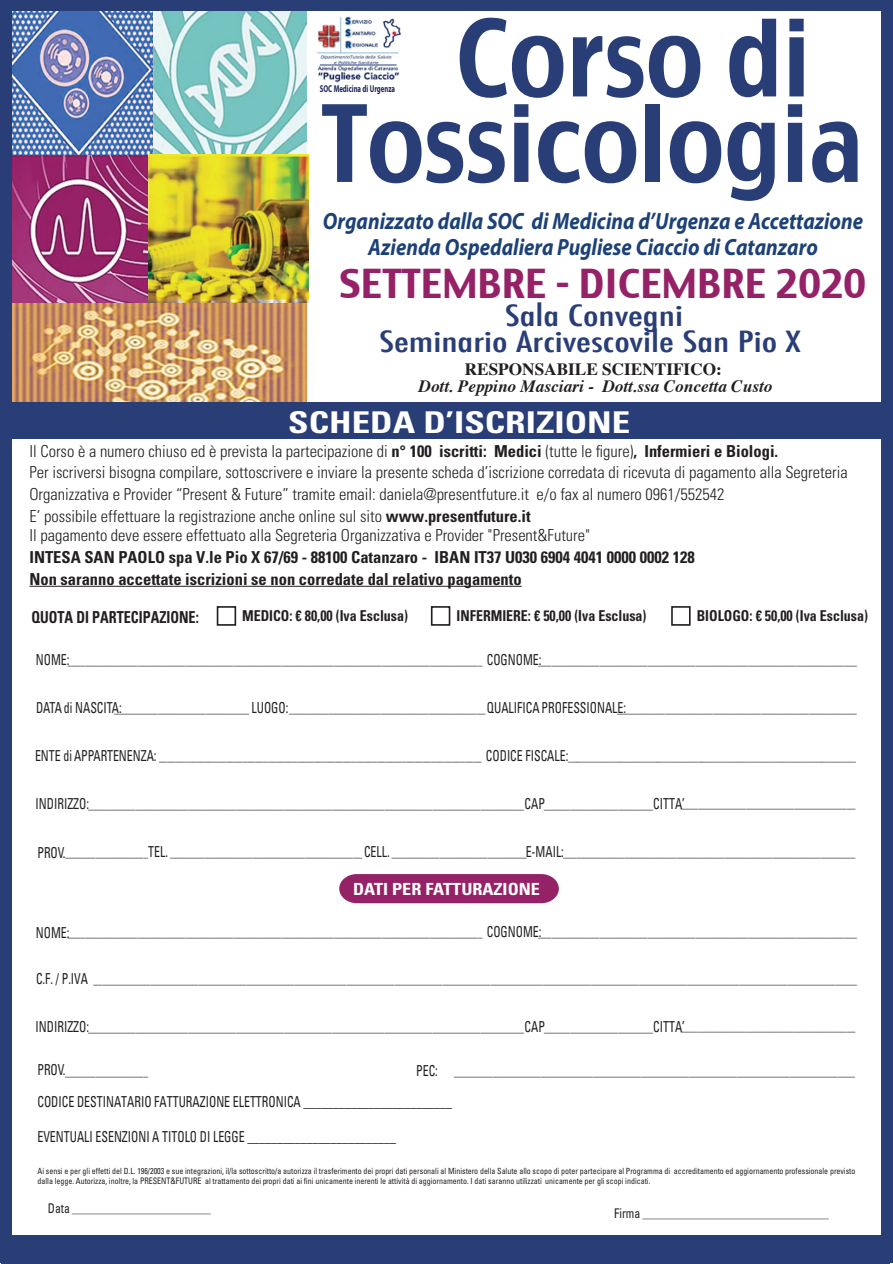
<style>
.page{position:relative;width:893px;height:1264px;background:#fff}
.page>*{position:absolute;margin:0;border:0;box-sizing:border-box;transform-origin:0 0}
.t1{font:103.65px/85.5px "Charcoal CY";color:#293e77;scale:.87 1}
.t2{font:39px "Charcoal CY";color:#952166;scale:.96 1}
.t3{font:700 condensed 30px "Univers LT Std";color:#fff;scale:1.23 1}
.t4{font:500 condensed 28.5px/25.5px "Futura";color:#293e77;text-align:center;scale:1.41 1}
.t5{font:italic 700 23.55px/25.7px "Myriad Pro";color:#1c4177;text-align:center;scale:.88 1}
.t6{font:italic 700 17.25px "Times";color:#231f20}
.t7{font:700 17.25px "Times";color:#231f20}
.t8{font:700 condensed 16.65px "Univers LT Std";color:#fff;scale:1.08 1}
.t9{font:300 condensed 16.5px/21.6px "Univers LT Std";color:#231f20}
.t10{font:700 condensed 16.5px/21.6px "Univers LT Std";color:#231f20}
.t11{font:700 condensed 16.5px "Univers LT Std";color:#231f20;scale:.86 1}
.t12{font:condensed 15.15px "Univers LT Std";color:#231f20;scale:.79 1}
.t13{font:700 condensed 15px "Univers LT Std";color:#231f20;scale:.93 1}
.t14{font:condensed 11.1px "Univers LT Std";color:#231f20;scale:.79 1}
.t15{font:condensed 11.1px "Univers LT Std";color:#231f20;scale:.76 1}
.t16{font:700 9.9px "Myriad Pro";color:#20265a;scale:.68 1}
.t17{font:condensed 9.75px "Univers LT Std";color:#231f20;scale:.89 1}
.t18{font:condensed 8.55px/10.2px "Univers LT Std";color:#231f20;scale:.94 1}
.s1{font-weight:700}
.s2{font-size:15.15px}
.s3{font-size:9px}
.s4{font-size:13.35px}
</style>
<div class="page">
<img style="left:11px;top:302px;width:295px;height:100px">
<img style="left:11px;top:10px;width:296px;height:145px">
<img style="left:11px;top:155px;width:297px;height:147px">
<svg style="left:339px;top:874px;width:220px;height:29px;background:#99296b"></svg>
<div style="left:6px;top:402px;width:875px;height:37px;background:#293e77"></div>
<div style="left:0;top:0;width:11px;height:1263px;background:#293e77"></div>
<div style="left:881px;top:0;width:12px;height:1263px;background:#293e77"></div>
<div style="left:1px;top:1235px;width:888px;height:29px;background:#293e77"></div>
<div style="left:0;top:0;width:893px;height:10px;background:#293e77"></div>
<hr style="left:29px;top:586px;width:493px;height:1px;background:#231f20">
<div style="left:217px;top:606px;width:19px;height:20px;border:2px solid #231f20"></div>
<div style="left:431px;top:606px;width:19px;height:20px;border:2px solid #231f20"></div>
<div style="left:671px;top:606px;width:20px;height:20px;border:2px solid #231f20"></div>
<img style="left:316px;top:16px;width:85px;height:46px">
<img style="left:317px;top:62px;width:83px;height:21px">
<hr style="left:320px;top:65px;width:77px;height:1px;background:#283b83">
<h1 class="t1" style="left:322px;top:13px;width:625px;text-indent:135px">Corso di<br>Tossicologia</h1>
<p class="t16" style="left:320px;top:82px;width:112px">SOC Medicina di Urgenza</p>
<h3 class="t5" style="left:323px;top:207px;width:615px">Organizzato dalla SOC di Medicina d’Urgenza e Accettazione<br>Azienda Ospedaliera Pugliese Ciaccio di Catanzaro</h3>
<h2 class="t2" style="left:339px;top:259px;width:550px">SETTEMBRE - DICEMBRE 2020</h2>
<h3 class="t4" style="left:379px;top:303px;width:300px">Sala Convegni<br>Seminario Arcivescovile San Pio X</h3>
<h3 class="t7" style="left:465px;top:353px;width:259px">RESPONSABILE SCIENTIFICO:</h3>
<h3 class="t6" style="left:419px;top:370px;width:355px">Dott. Peppino Masciari - Dott.ssa Concetta Custo</h3>
<h3 class="t3" style="left:288px;top:404px;width:279px">SCHEDA D’ISCRIZIONE</h3>
<p class="t9" style="left:29px;top:440px;width:820px">Il Corso è a numero chiuso ed è prevista la partecipazione di <span class="s1">n° 100 iscritti: Medici</span> (tutte le figure)<span class="s1">, Infermieri e Biologi.<br></span>Per iscriversi bisogna compilare, sottoscrivere e inviare la presente scheda d’iscrizione corredata di ricevuta di pagamento alla Segreteria Organizzativa e Provider “Present &amp; Future” tramite email: daniela@presentfuture.it e/o fax al numero 0961/552542<br>E’ possibile effettuare la registrazione anche online sul sito <span class="s1">www.presentfuture.it</span></p>
<h3 class="t9" style="left:29px;top:525px;width:562px">Il pagamento deve essere effettuato alla Segreteria Organizzativa e Provider "Present&amp;Future"</h3>
<h3 class="t10" style="left:29px;top:546px;width:667px">INTESA SAN PAOLO spa V.le Pio X 67/69 - 88100 Catanzaro - IBAN IT37 U030 6904 4041 0000 0002 128<br>Non saranno accettate iscrizioni se non corredate dal relativo pagamento</h3>
<h3 class="t11" style="left:31px;top:607px;width:196px">QUOTA DI PARTECIPAZIONE:</h3>
<h3 class="t13" style="left:242px;top:607px;width:180px">MEDICO: € 80,00 (Iva Esclusa)</h3>
<h3 class="t13" style="left:457px;top:607px;width:206px">INFERMIERE: € 50,00 (Iva Esclusa)</h3>
<h3 class="t13" style="left:697px;top:607px;width:186px">BIOLOGO: € 50,00 (Iva Esclusa)</h3>
<p class="t14" style="left:36px;top:654px;width:1041px"><span class="s2">NOME:</span>_______________________________________________________________________________________________ <span class="s2">COGNOME:</span>_________________________________________________________________________</p>
<p class="t14" style="left:36px;top:702px;width:1041px"><span class="s2">DATA di NASCITA:</span>_______________________________ <span class="s2">LUOGO:</span> _____________________________________________ <span class="s2">QUALIFICA PROFESSIONALE:</span>_______________________________________________________</p>
<p class="t15" style="left:35px;top:750px;width:1082px"><span class="s2">ENTE di APPARTENENZA:</span> _____________________________________________________________________________ <span class="s2">CODICE FISCALE:</span>___________________________________________________________________</p>
<p class="t14" style="left:36px;top:798px;width:1039px"><span class="s2">INDIRIZZO:</span>____________________________________________________________________________________________________<span class="s2">CAP</span>_________________________<span class="s2">CITTA’</span>________________________________________</p>
<p class="t14" style="left:37px;top:846px;width:1037px"><span class="s2">PROV.</span>___________________<span class="s2">TEL.</span> ____________________________________________ <span class="s2">CELL.</span> _______________________________<span class="s2">E-MAIL:</span> ___________________________________________________________________</p>
<h3 class="t8" style="left:353px;top:879px;width:175px">DATI PER FATTURAZIONE</h3>
<p class="t14" style="left:36px;top:926px;width:1041px"><span class="s2">NOME:</span>_______________________________________________________________________________________________ <span class="s2">COGNOME:</span>_________________________________________________________________________</p>
<p class="t14" style="left:36px;top:973px;width:1041px"><span class="s2">C.F. / P.IVA</span> _______________________________________________________________________________________________________________________________________________________________________________</p>
<p class="t14" style="left:36px;top:1021px;width:1039px"><span class="s2">INDIRIZZO:</span>____________________________________________________________________________________________________<span class="s2">CAP</span>_________________________<span class="s2">CITTA’</span>________________________________________</p>
<h3 class="t12" style="left:37px;top:1060px;width:37px">PROV.</h3>
<p class="t14" style="left:65px;top:1064px;width:106px">___________________</p>
<p class="t14" style="left:416px;top:1064px;width:557px"><span class="s2">PEC:</span> ____________________________________________________________________________________________</p>
<h3 class="t12" style="left:37px;top:1092px;width:526px">CODICE DESTINATARIO FATTURAZIONE ELETTRONICA _________________________</h3>
<h3 class="t12" style="left:37px;top:1127px;width:455px">EVENTUALI ESENZIONI A TITOLO DI LEGGE _________________________</h3>
<p class="t18" style="left:38px;top:1166px;width:871px">Ai sensi e per gli effetti del D.L. 196/2003 e sue integrazioni, il/la sottoscritto/a autorizza il trasferimento dei propri dati personali al Ministero della Salute allo scopo di poter partecipare al Programma di accreditamento ed aggiornamento professionale previsto dalla legge. Autorizza, inoltre, la <span class="s3">PRESENT&amp;FUTURE</span> al trattamento dei p ropri dati ai fini unicamente inerenti le attività di aggiornamento. I dati saranno utilizzati unicamente per gli scopi indicati.</p>
<p class="t17" style="left:48px;top:1204px;width:185px"><span class="s4">Data</span> ________________________________</p>
<p class="t17" style="left:614px;top:1209px;width:243px"><span class="s4">Firma</span> ___________________________________________</p>
</div>
